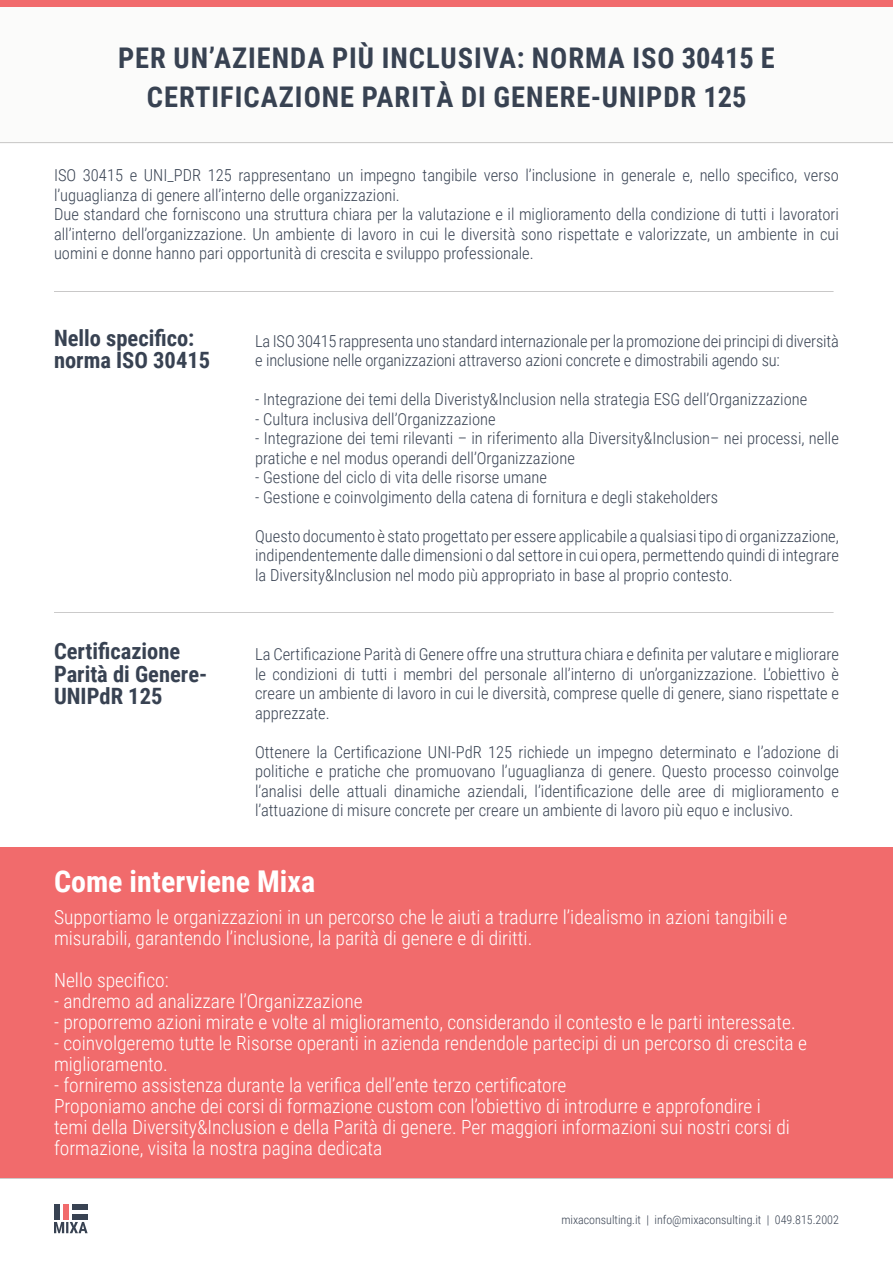
<style>
.page{position:relative;width:893px;height:1263px;background:#fff}
.page>*{position:absolute;margin:0;border:0;box-sizing:border-box;transform-origin:0 0}
.t1{font:700 30px "Roboto Condensed";color:#fff}
.t2{font:700 28.5px/39px "Roboto Condensed";letter-spacing:.035em;color:#384252;text-align:center}
.t3{font:700 22.5px/22.5px "Roboto Condensed";color:#384252}
.t4{font:300 19.5px/21px "Roboto Condensed";color:#fff}
.t5{font:300 16.5px/19.5px "Roboto Condensed";color:#384252;text-align:justify}
.t6{font:300 12px "Roboto Condensed";color:#384252}
</style>
<div class="page">
<div style="left:54px;top:1204px;width:6px;height:16px;background:#384252"></div>
<div style="left:63px;top:1204px;width:6px;height:16px;background:#f16b6c"></div>
<div style="left:72px;top:1204px;width:16px;height:6px;background:#384252"></div>
<div style="left:72px;top:1214px;width:16px;height:5px;background:#384252"></div>
<svg style="left:54px;top:1222px;width:34px;height:11px"></svg>
<hr style="left:0;top:1178px;width:893px;height:1px;background:#231f20">
<div style="left:0;top:0;width:893px;height:142px;background:#fbfbfa"></div>
<hr style="left:0;top:142px;width:893px;height:1px;background:#231f20">
<div style="left:0;top:0;width:893px;height:6px;background:#f16b6c"></div>
<hr style="left:54px;top:291px;width:780px;height:1px;background:#231f20">
<hr style="left:54px;top:612px;width:780px;height:1px;background:#231f20">
<div style="left:0;top:847px;width:893px;height:331px;background:#f16b6c"></div>
<p class="t2" style="left:118px;top:37px;width:658px">PER UN’AZIENDA PIÙ INCLUSIVA: NORMA ISO 30415 E<br>CERTIFICAZIONE PARITÀ DI GENERE-UNIPDR 125</p>
<p class="t5" style="left:54px;top:165px;width:786px">ISO 30415 e UNI_PDR 125 rappresentano un impegno tangibile verso l’inclusione in generale e, nello specifico, verso l’uguaglianza di genere all’interno delle organizzazioni.</p>
<p class="t5" style="left:54px;top:204px;width:786px">Due standard che forniscono una struttura chiara per la valutazione e il miglioramento della condizione di tutti i lavoratori all’interno dell’organizzazione. Un ambiente di lavoro in cui le diversità sono rispettate e valorizzate, un ambiente in cui uomini e donne hanno pari opportunità di crescita e sviluppo professionale.</p>
<p class="t3" style="left:54px;top:326px;width:158px">Nello specifico: norma ISO 30415</p>
<p class="t3" style="left:54px;top:639px;width:155px">Certificazione<br>Parità di Genere-<br>UNIPdR 125</p>
<p class="t5" style="left:255px;top:330px;width:585px">La ISO 30415 rappresenta uno standard internazionale per la promozione dei principi di diversità e inclusione nelle organizzazioni attraverso azioni concrete e dimostrabili agendo su:</p>
<p class="t5" style="left:255px;top:389px;width:554px">- Integrazione dei temi della Diveristy&amp;Inclusion nella strategia ESG dell’Organizzazione</p>
<p class="t5" style="left:255px;top:408px;width:242px">- Cultura inclusiva dell’Organizzazione</p>
<p class="t5" style="left:255px;top:428px;width:585px">- Integrazione dei temi rilevanti – in riferimento alla Diversity&amp;Inclusion– nei processi, nelle pratiche e nel modus operandi dell’Organizzazione</p>
<p class="t5" style="left:255px;top:467px;width:293px">- Gestione del ciclo di vita delle risorse umane</p>
<p class="t5" style="left:255px;top:486px;width:465px">- Gestione e coinvolgimento della catena di fornitura e degli stakeholders</p>
<p class="t5" style="left:255px;top:525px;width:585px">Questo documento è stato progettato per essere applicabile a qualsiasi tipo di organizzazione, indipendentemente dalle dimensioni o dal settore in cui opera, permettendo quindi di integrare la Diversity&amp;Inclusion nel modo più appropriato in base al proprio contesto.</p>
<p class="t5" style="left:255px;top:644px;width:585px">La Certificazione Parità di Genere offre una struttura chiara e definita per valutare e migliorare le condizioni di tutti i membri del personale all’interno di un’organizzazione. L’obiettivo è creare un ambiente di lavoro in cui le diversità, comprese quelle di genere, siano rispettate e apprezzate.</p>
<p class="t5" style="left:255px;top:741px;width:585px">Ottenere la Certificazione UNI-PdR 125 richiede un impegno determinato e l’adozione di politiche e pratiche che promuovano l’uguaglianza di genere. Questo processo coinvolge l’analisi delle attuali dinamiche aziendali, l’identificazione delle aree di miglioramento e l’attuazione di misure concrete per creare un ambiente di lavoro più equo e inclusivo.</p>
<p class="t1" style="left:54px;top:860px;width:263px">Come interviene Mixa</p>
<p class="t4" style="left:54px;top:906px;width:735px">Supportiamo le organizzazioni in un percorso che le aiuti a tradurre l’idealismo in azioni tangibili e misurabili, garantendo l’inclusione, la parità di genere e di diritti.</p>
<p class="t4" style="left:54px;top:969px;width:116px">Nello specifico:</p>
<p class="t4" style="left:54px;top:990px;width:310px">- andremo ad analizzare l’Organizzazione</p>
<p class="t4" style="left:54px;top:1011px;width:743px">- proporremo azioni mirate e volte al miglioramento, considerando il contesto e le parti interessate.</p>
<p class="t4" style="left:54px;top:1032px;width:755px">- coinvolgeremo tutte le Risorse operanti in azienda rendendole partecipi di un percorso di crescita e miglioramento.</p>
<p class="t4" style="left:54px;top:1074px;width:514px">- forniremo assistenza durante la verifica dell’ente terzo certificatore</p>
<p class="t4" style="left:54px;top:1095px;width:737px">Proponiamo anche dei corsi di formazione custom con l’obiettivo di introdurre e approfondire i temi della Diversity&amp;Inclusion e della Parità di genere. Per maggiori informazioni sui nostri corsi di formazione, visita la nostra pagina dedicata</p>
<p class="t6" style="left:561px;top:1211px;width:279px">mixaconsulting.it | info@mixaconsulting.it | 049.815.2002</p>
</div>
